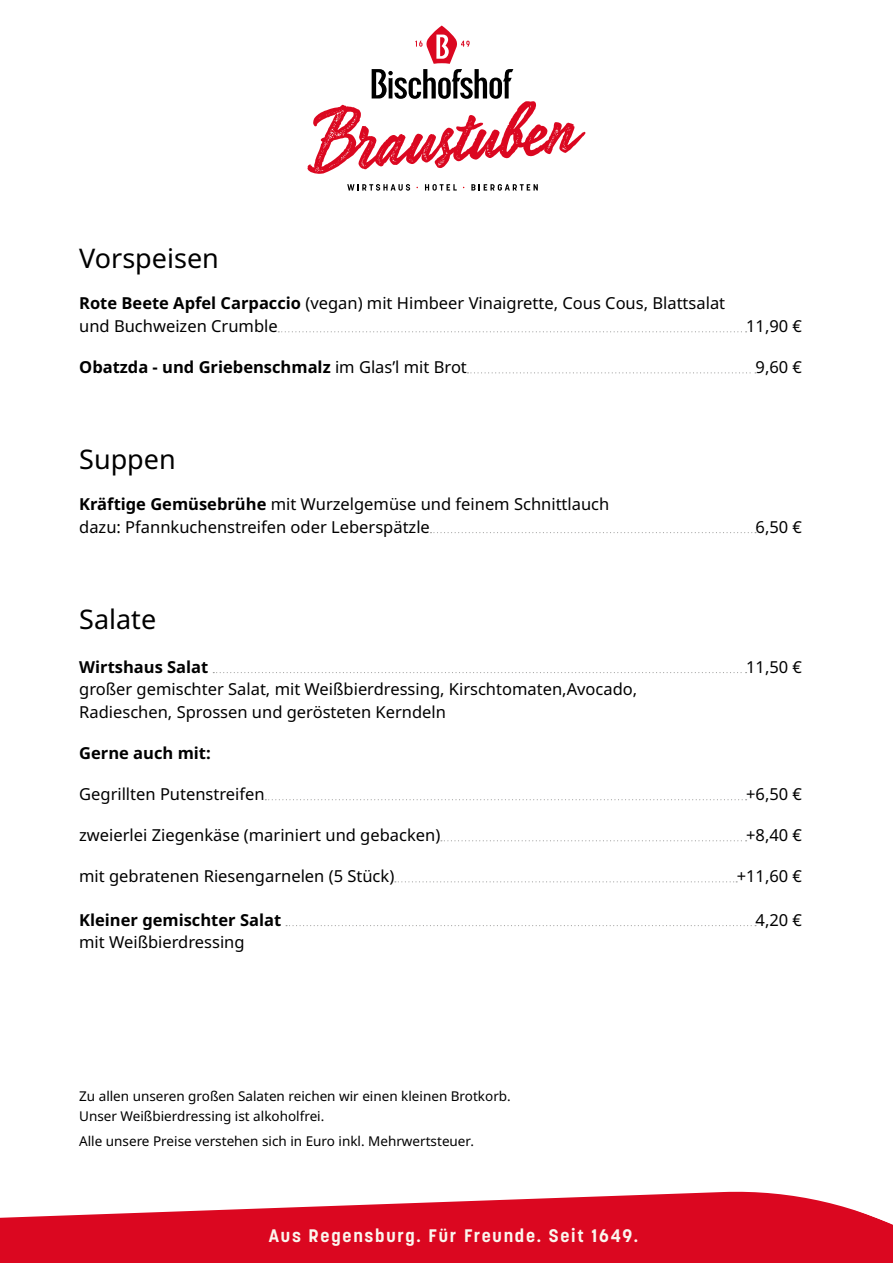
<style>
.page{position:relative;width:893px;height:1263px;background:#fff}
.page>*{position:absolute;margin:0;border:0;box-sizing:border-box;transform-origin:0 0}
.t1{font:27px "Noto Sans";color:#000}
.t2{font:700 18px "Korolev";letter-spacing:.1em;color:#fbf6ee}
.t3{font:16.5px/22.5px "Noto Sans";color:#000}
.t4{font:700 16.5px "Noto Sans";color:#000}
.t5{font:13.5px/20.4px "Noto Sans";color:#000}
.s1{font-weight:700}
.s2{font-weight:400}
</style>
<div class="page">
<svg style="left:0;top:1191px;width:893px;height:72px;fill:#db0720"></svg>
<svg style="left:278px;top:331px;width:469px;height:1px"></svg>
<svg style="left:467px;top:372px;width:289px;height:1px"></svg>
<svg style="left:430px;top:532px;width:326px;height:1px"></svg>
<svg style="left:213px;top:672px;width:534px;height:1px"></svg>
<svg style="left:265px;top:799px;width:482px;height:1px"></svg>
<svg style="left:441px;top:840px;width:306px;height:1px"></svg>
<svg style="left:395px;top:881px;width:342px;height:1px"></svg>
<svg style="left:286px;top:925px;width:470px;height:1px"></svg>
<svg style="left:347px;top:184px;width:63px;height:7px"></svg>
<svg style="left:425px;top:184px;width:32px;height:7px"></svg>
<svg style="left:471px;top:184px;width:67px;height:7px"></svg>
<svg style="left:307px;top:26px;width:278px;height:148px"></svg>
<h1 class="t1" style="left:79px;top:239px;width:141px">Vorspeisen</h1>
<p class="t3" style="left:79px;top:292px;width:647px"><span class="s1">Rote Beete Apfel Carpaccio</span> (vegan) mit Himbeer Vinaigrette, Cous Cous, Blattsalat und Buchweizen Crumble</p>
<p class="t3" style="left:746px;top:315px;width:57px">11,90 €</p>
<p class="t4" style="left:79px;top:355px;width:389px">Obatzda - und Griebenschmalz <span class="s2">im Glas’l mit Brot</span></p>
<p class="t3" style="left:756px;top:356px;width:48px">9,60 €</p>
<h1 class="t1" style="left:79px;top:440px;width:98px">Suppen</h1>
<p class="t3" style="left:79px;top:493px;width:532px"><span class="s1">Kräftige Gemüsebrühe</span> mit Wurzelgemüse und feinem Schnittlauch dazu: Pfannkuchenstreifen oder Leberspätzle</p>
<p class="t3" style="left:756px;top:516px;width:48px">6,50 €</p>
<h1 class="t1" style="left:79px;top:600px;width:79px">Salate</h1>
<p class="t4" style="left:79px;top:655px;width:131px">Wirtshaus Salat</p>
<p class="t3" style="left:746px;top:656px;width:57px">11,50 €</p>
<p class="t3" style="left:79px;top:678px;width:560px">großer gemischter Salat, mit Weißbierdressing, Kirschtomaten,Avocado,<br>Radieschen, Sprossen und gerösteten Kerndeln</p>
<p class="t4" style="left:79px;top:741px;width:133px">Gerne auch mit:</p>
<p class="t3" style="left:79px;top:783px;width:187px">Gegrillten Putenstreifen</p>
<p class="t3" style="left:746px;top:783px;width:57px">+6,50 €</p>
<p class="t3" style="left:79px;top:824px;width:363px">zweierlei Ziegenkäse (mariniert und gebacken)</p>
<p class="t3" style="left:746px;top:824px;width:57px">+8,40 €</p>
<p class="t3" style="left:79px;top:865px;width:317px">mit gebratenen Riesengarnelen (5 Stück)</p>
<p class="t3" style="left:737px;top:865px;width:67px">+11,60 €</p>
<p class="t4" style="left:79px;top:908px;width:204px">Kleiner gemischter Salat</p>
<p class="t3" style="left:756px;top:909px;width:48px">4,20 €</p>
<p class="t3" style="left:79px;top:931px;width:167px">mit Weißbierdressing</p>
<p class="t5" style="left:79px;top:1086px;width:433px">Zu allen unseren großen Salaten reichen wir einen kleinen Brotkorb.<br>Unser Weißbierdressing ist alkoholfrei.</p>
<p class="t5" style="left:79px;top:1131px;width:396px">Alle unsere Preise verstehen sich in Euro inkl. Mehrwertsteuer.</p>
<p class="t2" style="left:269px;top:1224px;width:371px">Aus Regensburg. Für Freunde. Seit 1649.</p>
</div>
